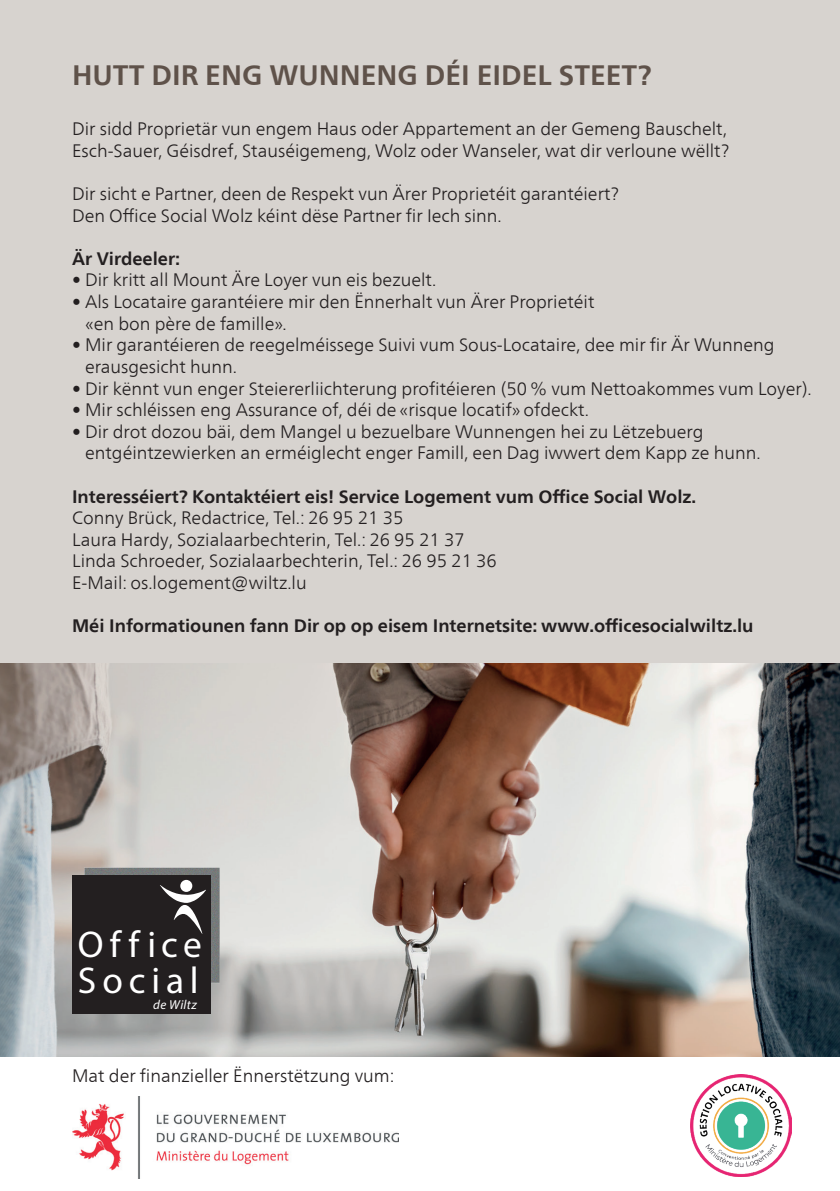
<style>
.page{position:relative;width:840px;height:1191px;background:#fff}
.page>*{position:absolute;margin:0;border:0;box-sizing:border-box;transform-origin:0 0}
.t1{font:37.4px/35.8px "Myriad Pro";letter-spacing:.155em;color:#fff}
.t2{font:700 28px "Frutiger Neue LT Com";color:#5f524a}
.t3{font:300 18px/21.6px "Frutiger Neue LT Com";color:#231f20}
.t4{font:700 18px "Frutiger Neue LT Com";color:#231f20}
.t5{font:italic 13px "Myriad Pro";letter-spacing:.025em;color:#fff}
</style>
<div class="page">
<div style="left:0;top:0;width:839px;height:672px;background:#d7d3cf"></div>
<img style="left:72px;top:1096px;width:326px;height:82px">
<img style="left:0;top:663px;width:839px;height:393px">
<img style="left:72px;top:867px;width:147px;height:138px">
<div style="left:72px;top:875px;width:138px;height:139px;background:#231f20"></div>
<svg style="left:160px;top:885px;width:46px;height:49px"></svg>
<div style="left:180px;top:880px;width:12px;height:12px;background:#fff;border-radius:50%"></div>
<img style="left:690px;top:1074px;width:101px;height:102px">
<h2 class="t2" style="left:72px;top:58px;width:580px">HUTT DIR ENG WUNNENG DÉI EIDEL STEET?</h2>
<p class="t3" style="left:72px;top:118px;width:658px">Dir sidd Proprietär vun engem Haus oder Appartement an der Gemeng Bauschelt,<br>Esch-Sauer, Géisdref, Stauséigemeng, Wolz oder Wanseler, wat dir verloune wëllt?</p>
<p class="t3" style="left:72px;top:183px;width:548px">Dir sicht e Partner, deen de Respekt vun Ärer Proprietéit garantéiert?<br>Den Office Social Wolz kéint dëse Partner fir Iech sinn.</p>
<p class="t4" style="left:72px;top:248px;width:109px">Är Virdeeler:</p>
<p class="t3" style="left:72px;top:269px;width:365px">• Dir kritt all Mount Äre Loyer vun eis bezuelt.</p>
<p class="t3" style="left:85px;top:291px;width:510px;text-indent:-13px">• Als Locataire garantéiere mir den Ënnerhalt vun Ärer Proprietéit «en bon père de famille».</p>
<p class="t3" style="left:85px;top:334px;width:690px;text-indent:-13px">• Mir garantéieren de reegelméissege Suivi vum Sous-Locataire, dee mir fir Är Wunneng erausgesicht hunn.</p>
<p class="t3" style="left:72px;top:377px;width:740px">• Dir kënnt vun enger Steiererliichterung profitéieren (50 % vum Nettoakommes vum Loyer).</p>
<p class="t3" style="left:72px;top:399px;width:518px">• Mir schléissen eng Assurance of, déi de «risque locatif» ofdeckt.</p>
<p class="t3" style="left:85px;top:420px;width:676px;text-indent:-13px">• Dir drot dozou bäi, dem Mangel u bezuelbare Wunnengen hei zu Lëtzebuerg entgéintzewierken an erméiglecht enger Famill, een Dag iwwert dem Kapp ze hunn.</p>
<p class="t4" style="left:72px;top:485px;width:625px">Interesséiert? Kontaktéiert eis! Service Logement vum Office Social Wolz.</p>
<p class="t3" style="left:72px;top:507px;width:426px">Conny Brück, Redactrice, Tel.: 26 95 21 35<br>Laura Hardy, Sozialaarbechterin, Tel.: 26 95 21 37<br>Linda Schroeder, Sozialaarbechterin, Tel.: 26 95 21 36<br>E-Mail: os.logement@wiltz.lu</p>
<p class="t4" style="left:72px;top:615px;width:682px">Méi Informatiounen fann Dir op op eisem Internetsite: www.officesocialwiltz.lu</p>
<h1 class="t1" style="left:78px;top:926px;width:125px">Of f ice<br>Social</h1>
<p class="t5" style="left:153px;top:996px;width:45px">de Wiltz</p>
<p class="t3" style="left:72px;top:1064px;width:324px">Mat der finanzieller Ënnerstëtzung vum:</p>
</div>
